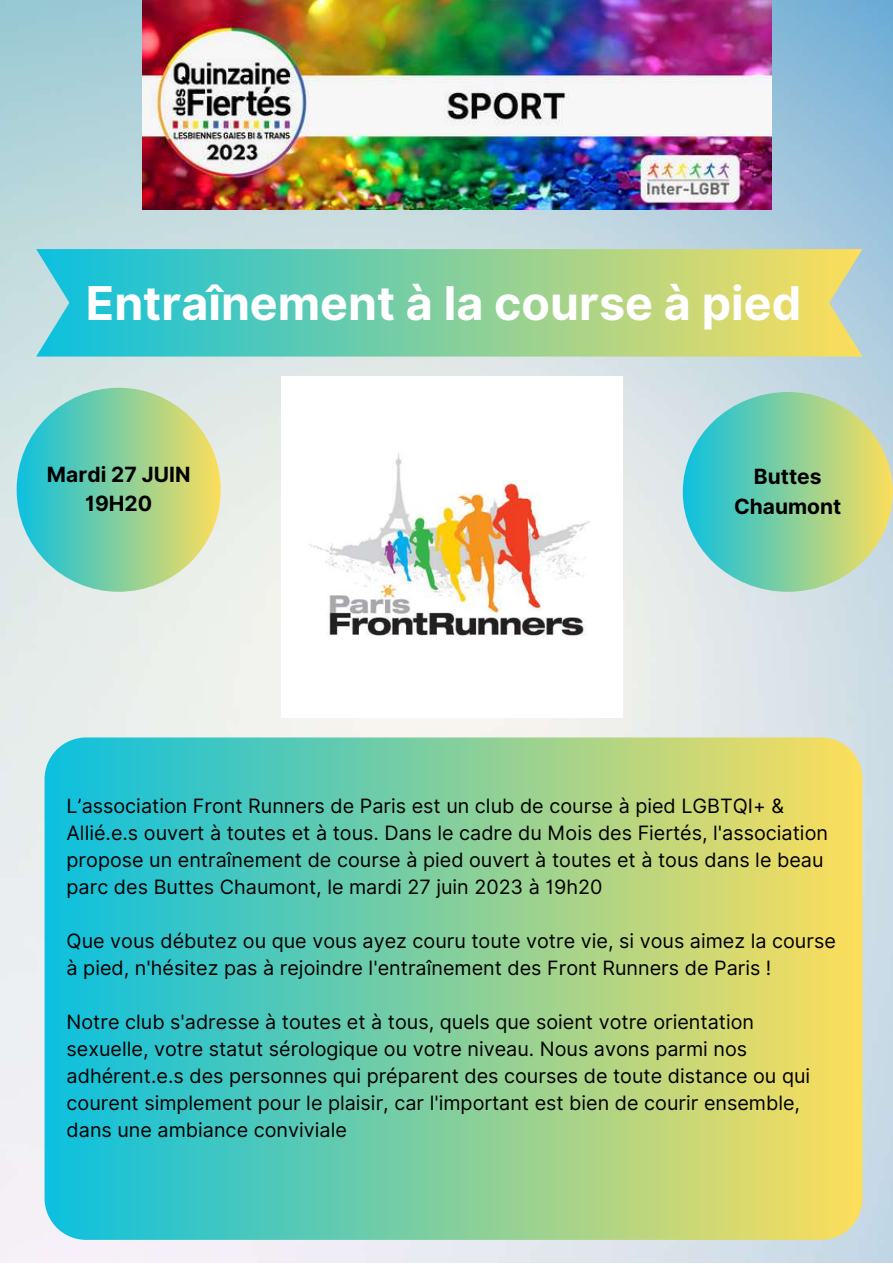
<style>
.page{position:relative;width:893px;height:1264px;background:#fff}
.page>*{position:absolute;margin:0;border:0;box-sizing:border-box;transform-origin:0 0}
.t1{font:700 46.5px "Inter";color:#fff}
.t2{font:700 21px/29.2px "Inter";color:#000;text-align:center}
.t3{font:19.8px/27px "Inter";color:#000}
</style>
<div class="page">
<img style="left:0;top:0;width:892px;height:1262px">
<svg style="left:45px;top:737px;width:817px;height:502px;background:#85cf9d"></svg>
<div style="left:17px;top:388px;width:204px;height:203px;background:linear-gradient(to right,#0cc0df,#fbde5c);border-radius:50%"></div>
<div style="left:682px;top:392px;width:210px;height:199px;background:linear-gradient(to right,#0fc1e0,#f8dd5b);border-radius:50%"></div>
<img style="left:143px;top:0;width:628px;height:209px">
<svg style="left:36px;top:249px;width:826px;height:107px;background:#86cf9f"></svg>
<img style="left:281px;top:376px;width:341px;height:341px">
<h1 class="t1" style="left:86px;top:275px;width:717px">Entraînement à la course à pied</h1>
<p class="t2" style="left:47px;top:460px;width:145px">Mardi 27 JUIN<br>19H20</p>
<p class="t2" style="left:734px;top:462px;width:109px">Buttes<br>Chaumont</p>
<p class="t3" style="left:67px;top:792px;width:762px">L’association Front Runners de Paris est un club de course à pied LGBTQI+ &amp; Allié.e.s ouvert à toutes et à tous. Dans le cadre du Mois des Fiertés, l'association propose un entraînement de course à pied ouvert à toutes et à tous dans le beau parc des Buttes Chaumont, le mardi 27 juin 2023 à 19h20</p>
<p class="t3" style="left:67px;top:927px;width:770px">Que vous débutez ou que vous ayez couru toute votre vie, si vous aimez la course à pied, n'hésitez pas à rejoindre l'entraînement des Front Runners de Paris !</p>
<p class="t3" style="left:67px;top:1008px;width:745px">Notre club s'adresse à toutes et à tous, quels que soient votre orientation sexuelle, votre statut sérologique ou votre niveau. Nous avons parmi nos adhérent.e.s des personnes qui préparent des courses de toute distance ou qui courent simplement pour le plaisir, car l'important est bien de courir ensemble, dans une ambiance conviviale</p>
</div>
